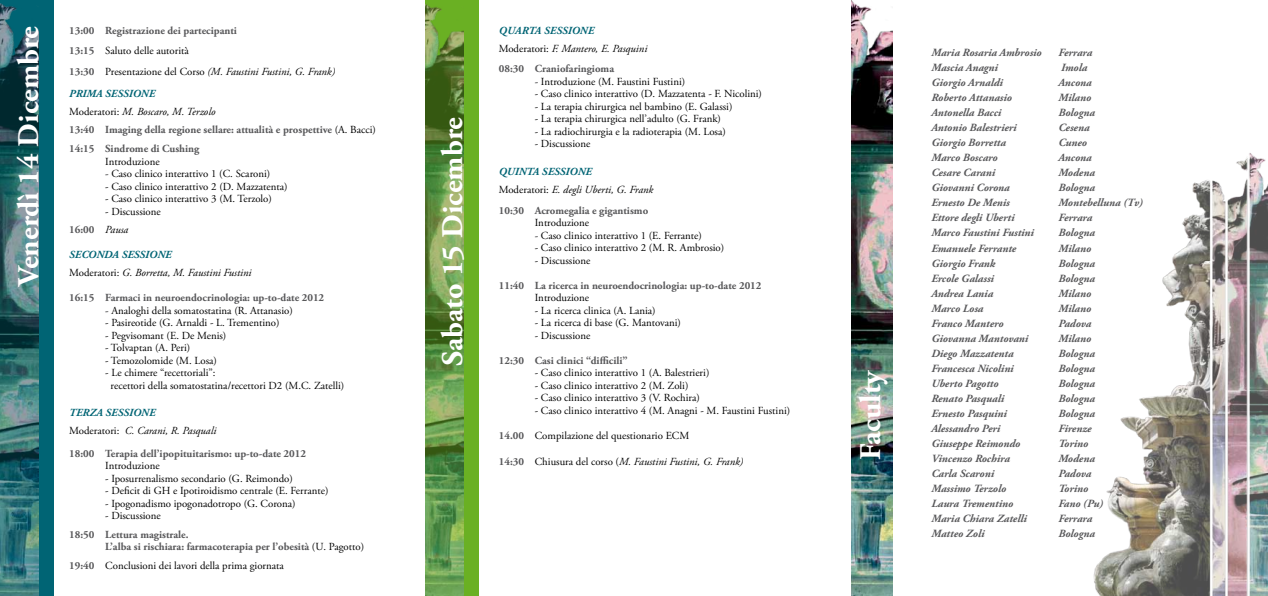
<style>
.page{position:relative;width:1268px;height:596px;background:#fff}
.page>*{position:absolute;margin:0;border:0;box-sizing:border-box;transform-origin:0 0}
.t1{font:700 30px "Adobe Garamond Pro";color:#fff}
.t2{font:italic 700 11px "Adobe Garamond Pro";color:#58585a}
.t3{font:10.8px/18.5px "Adobe Garamond Pro";color:#000}
.t4{font:700 10.8px/18.3px "Adobe Garamond Pro";color:#58585a}
.t5{font:italic 10.8px/18px "Adobe Garamond Pro";color:#000}
.s1{font-weight:400;color:#000}
.s2{font-weight:400;font-style:italic;color:#000}
.s3{font-style:italic;color:#006474}
.s4{font-weight:700;color:#58585a}
.s5{font-style:italic}
.s6{font-weight:700;color:#006474}
.s7{font-style:normal}
.s8{font-weight:700;font-style:normal;color:#58585a}
</style>
<div class="page">
<div style="left:0;top:0;width:53px;height:595px;background:#006474"></div>
<img style="left:0;top:3px;width:39px;height:592px">
<div style="left:425px;top:0;width:54px;height:595px;background:#6ab023"></div>
<img style="left:425px;top:4px;width:38px;height:591px">
<img style="left:851px;top:0;width:41px;height:595px">
<img style="left:1093px;top:153px;width:174px;height:442px">
<h1 class="t1" style="left:11px;top:285px;width:261px;rotate:-90deg">Venerdì 14 Dicembre</h1>
<p class="t4" style="left:69px;top:20px;width:267px;line-height:20.5px">13:00 Registrazione dei partecipanti<br>13:15 <span class="s1">Saluto delle autorità<br></span>13:30 <span class="s1">Presentazione del Corso</span> <span class="s2">(M. Faustini Fustini, G. Frank)</span></p>
<p class="t4" style="left:69px;top:84px;width:308px"><span class="s3">PRIMA SESSIONE<br></span><span class="s1">Moderatori:</span> <span class="s2">M. Boscaro, M. Terzolo<br></span>13:40 Imaging della regione sellare: attualità e prospettive <span class="s1">(A. Bacci)<br></span>14:15 Sindrome di Cushing</p>
<p class="t3" style="left:105px;top:152px;width:56px">Introduzione</p>
<p class="t3" style="left:105px;top:165px;width:166px"><span class="s4">-</span> Caso clinico interattivo 1 (C. Scaroni)</p>
<p class="t3" style="left:105px;top:177px;width:184px">- Caso clinico interattivo 2 (D. Mazzatenta)</p>
<p class="t3" style="left:105px;top:190px;width:168px">- Caso clinico interattivo 3 (M. Terzolo)</p>
<p class="t3" style="left:69px;top:202px;width:93px;text-indent:36px">- Discussione<br><span class="s4">16:00</span> <span class="s5">Pausa</span></p>
<p class="t5" style="left:69px;top:246px;width:184px"><span class="s6">SECONDA SESSIONE<br></span><span class="s7">Moderatori:</span> G. Borretta, M. Faustini Fustini</p>
<p class="t4" style="left:69px;top:288px;width:256px">16:15 Farmaci in neuroendocrinologia: up-to-date 2012</p>
<p class="t3" style="left:105px;top:301px;width:189px"><span class="s4">-</span> Analoghi della somatostatina (R. Attanasio)</p>
<p class="t3" style="left:105px;top:314px;width:176px">- Pasireotide (G. Arnaldi - L. Trementino)</p>
<p class="t3" style="left:105px;top:326px;width:123px">- Pegvisomant (E. De Menis)</p>
<p class="t3" style="left:105px;top:338px;width:86px">- Tolvaptan (A. Peri)</p>
<p class="t3" style="left:105px;top:351px;width:113px">- Temozolomide (M. Losa)</p>
<p class="t3" style="left:111px;top:366px;width:235px;line-height:12.5px;text-indent:-5px">- Le chimere “recettoriali”:<br>recettori della somatostatina/recettori D2 (M.C. Zatelli)</p>
<p class="t5" style="left:69px;top:404px;width:149px"><span class="s6">TERZA SESSIONE<br></span><span class="s7">Moderatori:</span> C. Carani, R. Pasquali</p>
<p class="t4" style="left:69px;top:444px;width:238px">18:00 Terapia dell’ipopituitarismo: up-to-date 2012</p>
<p class="t3" style="left:105px;top:456px;width:56px">Introduzione</p>
<p class="t3" style="left:105px;top:469px;width:189px">- Iposurrenalismo secondario (G. Reimondo)</p>
<p class="t3" style="left:105px;top:481px;width:225px">- Deficit di GH e Ipotiroidismo centrale (E. Ferrante)</p>
<p class="t3" style="left:105px;top:494px;width:192px">- Ipogonadismo ipogonadotropo (G. Corona)</p>
<p class="t3" style="left:105px;top:506px;width:57px">- Discussione</p>
<p class="t4" style="left:105px;top:528px;width:260px;line-height:12.5px;text-indent:-36px">18:50 Lettura magistrale.<br>L’alba si rischiara: farmacoterapia per l’obesità <span class="s1">(U. Pagotto)</span></p>
<p class="t3" style="left:69px;top:556px;width:216px"><span class="s4">19:40</span> Conclusioni dei lavori della prima giornata</p>
<h1 class="t1" style="left:435px;top:366px;width:250px;rotate:-90deg">Sabato 15 Dicembre</h1>
<p class="t5" style="left:498px;top:22px;width:150px"><span class="s6">QUARTA SESSIONE<br></span><span class="s7">Moderatori:</span> F. Mantero, E. Pasquini</p>
<p class="t4" style="left:498px;top:60px;width:117px">08:30 Craniofaringioma</p>
<p class="t3" style="left:534px;top:73px;width:152px"><span class="s4">-</span> Introduzione (M. Faustini Fustini)</p>
<p class="t3" style="left:534px;top:85px;width:229px">- Caso clinico interattivo (D. Mazzatenta - F. Nicolini)</p>
<p class="t3" style="left:534px;top:98px;width:199px">- La terapia chirurgica nel bambino (E. Galassi)</p>
<p class="t3" style="left:534px;top:110px;width:188px">- La terapia chirurgica nell’adulto (G. Frank)</p>
<p class="t3" style="left:534px;top:123px;width:193px">- La radiochirurgia e la radioterapia (M. Losa)</p>
<p class="t3" style="left:534px;top:135px;width:57px">- Discussione</p>
<p class="t5" style="left:498px;top:163px;width:156px"><span class="s6">QUINTA SESSIONE<br></span><span class="s7">Moderatori:</span> E. degli Uberti, G. Frank</p>
<p class="t4" style="left:498px;top:201px;width:151px">10:30 Acromegalia e gigantismo</p>
<p class="t3" style="left:534px;top:213px;width:56px">Introduzione</p>
<p class="t3" style="left:534px;top:226px;width:169px"><span class="s4">-</span> Caso clinico interattivo 1 (E. Ferrante)</p>
<p class="t3" style="left:534px;top:238px;width:191px">- Caso clinico interattivo 2 (M. R. Ambrosio)</p>
<p class="t3" style="left:534px;top:251px;width:57px">- Discussione</p>
<p class="t4" style="left:498px;top:276px;width:264px">11:40 La ricerca in neuroendocrinologia: up-to-date 2012</p>
<p class="t3" style="left:534px;top:288px;width:56px">Introduzione</p>
<p class="t3" style="left:534px;top:301px;width:122px">- La ricerca clinica (A. Lania)</p>
<p class="t3" style="left:534px;top:313px;width:148px">- La ricerca di base (G. Mantovani)</p>
<p class="t3" style="left:534px;top:326px;width:57px">- Discussione</p>
<p class="t4" style="left:498px;top:351px;width:130px">12:30 Casi clinici “difficili”</p>
<p class="t3" style="left:534px;top:363px;width:176px">- Caso clinico interattivo 1 (A. Balestrieri)</p>
<p class="t3" style="left:534px;top:376px;width:155px">- Caso clinico interattivo 2 (M. Zoli)</p>
<p class="t3" style="left:534px;top:388px;width:167px">- Caso clinico interattivo 3 (V. Rochira)</p>
<p class="t3" style="left:534px;top:401px;width:257px">- Caso clinico interattivo 4 (M. Anagni - M. Faustini Fustini)</p>
<p class="t3" style="left:498px;top:426px;width:192px"><span class="s4">14.00</span> Compilazione del questionario ECM</p>
<p class="t5" style="left:498px;top:452px;width:246px"><span class="s8">14:30</span> <span class="s7">Chiusura del corso (</span>M. Faustini Fustini, G. Frank)</p>
<h1 class="t1" style="left:853px;top:460px;width:93px;rotate:-90deg">Faculty</h1>
<p class="t2" style="left:931px;top:46px;width:112px">Maria Rosaria Ambrosio</p>
<p class="t2" style="left:1058px;top:46px;width:35px">Ferrara</p>
<p class="t2" style="left:931px;top:61px;width:68px">Mascia Anagni</p>
<p class="t2" style="left:1060px;top:61px;width:28px">Imola</p>
<p class="t2" style="left:931px;top:76px;width:73px">Giorgio Arnaldi</p>
<p class="t2" style="left:1058px;top:76px;width:35px">Ancona</p>
<p class="t2" style="left:931px;top:91px;width:82px">Roberto Attanasio</p>
<p class="t2" style="left:1058px;top:91px;width:34px">Milano</p>
<p class="t2" style="left:931px;top:106px;width:71px">Antonella Bacci</p>
<p class="t2" style="left:1058px;top:106px;width:38px">Bologna</p>
<p class="t2" style="left:931px;top:121px;width:87px">Antonio Balestrieri</p>
<p class="t2" style="left:1058px;top:121px;width:33px">Cesena</p>
<p class="t2" style="left:931px;top:136px;width:76px">Giorgio Borretta</p>
<p class="t2" style="left:1058px;top:136px;width:30px">Cuneo</p>
<p class="t2" style="left:931px;top:151px;width:68px">Marco Boscaro</p>
<p class="t2" style="left:1058px;top:151px;width:35px">Ancona</p>
<p class="t2" style="left:931px;top:166px;width:65px">Cesare Carani</p>
<p class="t2" style="left:1058px;top:166px;width:38px">Modena</p>
<p class="t2" style="left:931px;top:181px;width:80px">Giovanni Corona</p>
<p class="t2" style="left:1058px;top:181px;width:38px">Bologna</p>
<p class="t2" style="left:931px;top:196px;width:80px">Ernesto De Menis</p>
<p class="t2" style="left:1058px;top:196px;width:86px">Montebelluna (Tv)</p>
<p class="t2" style="left:931px;top:211px;width:85px">Ettore degli Uberti</p>
<p class="t2" style="left:1058px;top:211px;width:35px">Ferrara</p>
<p class="t2" style="left:931px;top:226px;width:104px">Marco Faustini Fustini</p>
<p class="t2" style="left:1058px;top:226px;width:38px">Bologna</p>
<p class="t2" style="left:931px;top:241px;width:86px">Emanuele Ferrante</p>
<p class="t2" style="left:1058px;top:241px;width:34px">Milano</p>
<p class="t2" style="left:931px;top:256px;width:65px">Giorgio Frank</p>
<p class="t2" style="left:1058px;top:256px;width:38px">Bologna</p>
<p class="t2" style="left:931px;top:271px;width:64px">Ercole Galassi</p>
<p class="t2" style="left:1058px;top:271px;width:38px">Bologna</p>
<p class="t2" style="left:931px;top:286px;width:63px">Andrea Lania</p>
<p class="t2" style="left:1058px;top:286px;width:34px">Milano</p>
<p class="t2" style="left:931px;top:301px;width:54px">Marco Losa</p>
<p class="t2" style="left:1058px;top:301px;width:34px">Milano</p>
<p class="t2" style="left:931px;top:316px;width:74px">Franco Mantero</p>
<p class="t2" style="left:1058px;top:316px;width:34px">Padova</p>
<p class="t2" style="left:931px;top:331px;width:98px">Giovanna Mantovani</p>
<p class="t2" style="left:1058px;top:331px;width:34px">Milano</p>
<p class="t2" style="left:931px;top:346px;width:84px">Diego Mazzatenta</p>
<p class="t2" style="left:1058px;top:346px;width:38px">Bologna</p>
<p class="t2" style="left:931px;top:361px;width:84px">Francesca Nicolini</p>
<p class="t2" style="left:1058px;top:361px;width:38px">Bologna</p>
<p class="t2" style="left:931px;top:376px;width:69px">Uberto Pagotto</p>
<p class="t2" style="left:1058px;top:376px;width:38px">Bologna</p>
<p class="t2" style="left:931px;top:391px;width:74px">Renato Pasquali</p>
<p class="t2" style="left:1058px;top:391px;width:38px">Bologna</p>
<p class="t2" style="left:931px;top:406px;width:77px">Ernesto Pasquini</p>
<p class="t2" style="left:1058px;top:406px;width:38px">Bologna</p>
<p class="t2" style="left:931px;top:421px;width:70px">Alessandro Peri</p>
<p class="t2" style="left:1058px;top:421px;width:35px">Firenze</p>
<p class="t2" style="left:931px;top:436px;width:90px">Giuseppe Reimondo</p>
<p class="t2" style="left:1058px;top:436px;width:31px">Torino</p>
<p class="t2" style="left:931px;top:451px;width:80px">Vincenzo Rochira</p>
<p class="t2" style="left:1058px;top:451px;width:38px">Modena</p>
<p class="t2" style="left:931px;top:466px;width:64px">Carla Scaroni</p>
<p class="t2" style="left:1058px;top:466px;width:34px">Padova</p>
<p class="t2" style="left:931px;top:481px;width:76px">Massimo Terzolo</p>
<p class="t2" style="left:1058px;top:481px;width:31px">Torino</p>
<p class="t2" style="left:931px;top:496px;width:83px">Laura Trementino</p>
<p class="t2" style="left:1058px;top:496px;width:46px">Fano (Pu)</p>
<p class="t2" style="left:931px;top:511px;width:97px">Maria Chiara Zatelli</p>
<p class="t2" style="left:1058px;top:511px;width:35px">Ferrara</p>
<p class="t2" style="left:931px;top:526px;width:55px">Matteo Zoli</p>
<p class="t2" style="left:1058px;top:526px;width:38px">Bologna</p>
</div>
